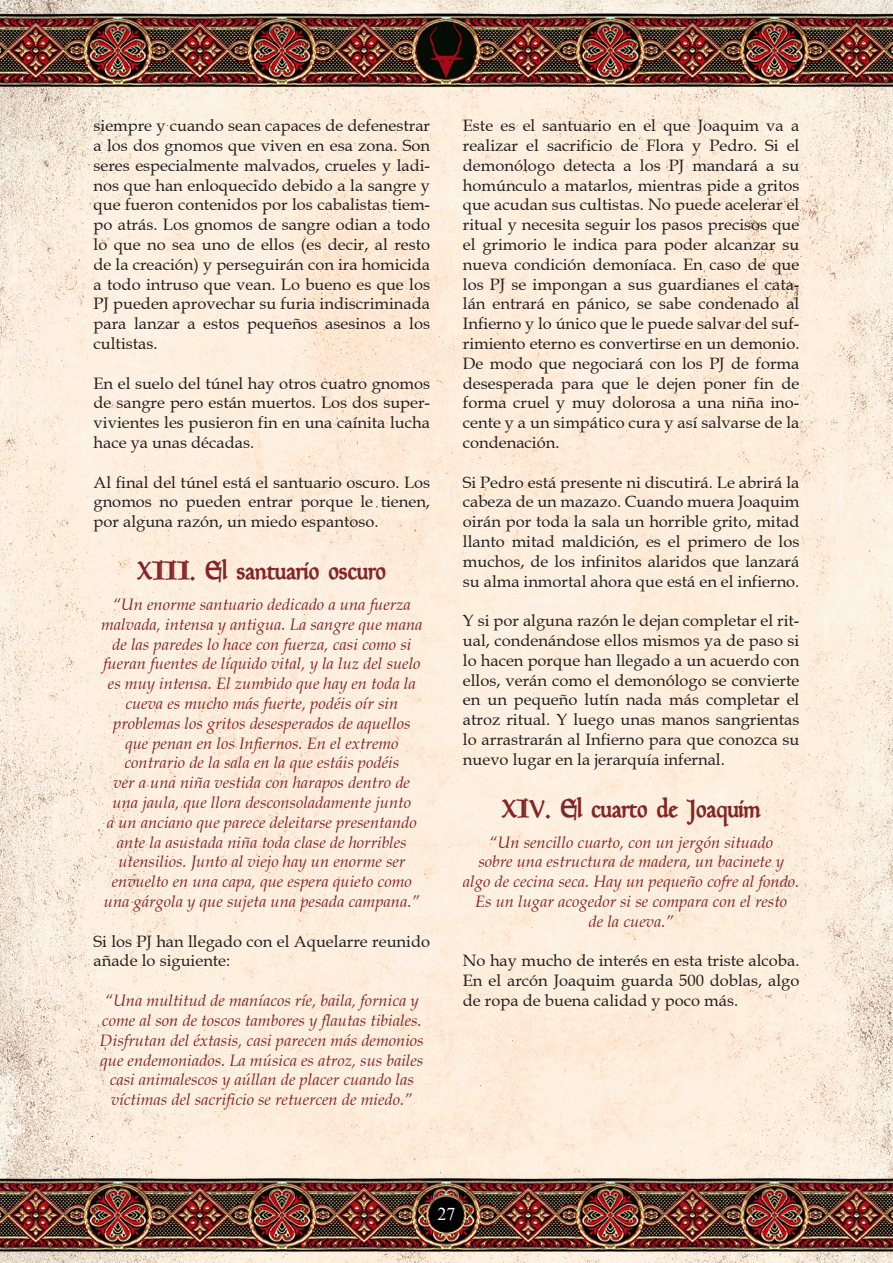
<style>
.page{position:relative;width:893px;height:1263px;background:#fff}
.page>*{position:absolute;margin:0;border:0;box-sizing:border-box;transform-origin:0 0}
.t1{font:600 27px "Goudy Mediaeval";color:#832527}
.t2{font:18px "Times New Roman";color:#fff}
.t3{font:16.5px/19.8px "Book Antiqua";color:#231f20;text-align:justify}
.t4{font:italic 16.5px/19.8px "Book Antiqua";color:#832527;text-align:center}
</style>
<div class="page">
<img style="left:0;top:0;width:893px;height:1263px">
<p class="t3" style="left:94px;top:116px;width:338px">siempre y cuando sean capaces de defenestrar a los dos gnomos que viven en esa zona. Son seres especialmente malvados, crueles y ladi&shy;nos que han enloquecido debido a la sangre y que fueron contenidos por los cabalistas tiem&shy;po atrás. Los gnomos de sangre odian a todo lo que no sea uno de ellos (es decir, al resto de la creación) y perseguirán con ira homicida a todo intruso que vean. Lo bueno es que los PJ pueden aprovechar su furia indiscriminada para lanzar a estos pequeños asesinos a los cultistas.</p>
<p class="t3" style="left:94px;top:373px;width:338px">En el suelo del túnel hay otros cuatro gnomos de sangre pero están muertos. Los dos super&shy;vivientes les pusieron fin en una caínita lucha hace ya unas décadas.</p>
<p class="t3" style="left:94px;top:472px;width:338px">Al final del túnel está el santuario oscuro. Los gnomos no pueden entrar porque le tienen, por alguna razón, un miedo espantoso.</p>
<p class="t1" style="left:138px;top:557px;width:250px">XIII. El santuario oscuro</p>
<p class="t4" style="left:113px;top:595px;width:300px">“Un enorme santuario dedicado a una fuerza</p>
<p class="t4" style="left:101px;top:615px;width:323px">malvada, intensa y antigua. La sangre que mana de las paredes lo hace con fuerza, casi como si</p>
<p class="t4" style="left:103px;top:654px;width:319px">fueran fuentes de líquido vital, y la luz del suelo</p>
<p class="t4" style="left:108px;top:674px;width:309px">es muy intensa. El zumbido que hay en toda la cueva es mucho más fuerte, podéis oír sin</p>
<p class="t4" style="left:113px;top:714px;width:299px">problemas los gritos desesperados de aquellos</p>
<p class="t4" style="left:125px;top:733px;width:275px">que penan en los Infiernos. En el extremo</p>
<p class="t4" style="left:124px;top:753px;width:276px">contrario de la sala en la que estáis podéis</p>
<p class="t4" style="left:114px;top:773px;width:298px">ver a una niña vestida con harapos dentro de</p>
<p class="t4" style="left:113px;top:793px;width:300px">una jaula, que llora desconsoladamente junto</p>
<p class="t4" style="left:107px;top:813px;width:311px">a un anciano que parece deleitarse presentando ante la asustada niña toda clase de horribles</p>
<p class="t4" style="left:118px;top:852px;width:288px">utensilios. Junto al viejo hay un enorme ser</p>
<p class="t4" style="left:112px;top:872px;width:302px">envuelto en una capa, que espera quieto como</p>
<p class="t4" style="left:104px;top:892px;width:317px">una gárgola y que sujeta una pesada campana.”</p>
<p class="t3" style="left:94px;top:931px;width:338px">Si los PJ han llegado con el Aquelarre reunido añade lo siguiente:</p>
<p class="t4" style="left:100px;top:991px;width:325px">“Una multitud de maníacos ríe, baila, fornica y come al son de toscos tambores y flautas tibiales.<br>Disfrutan del éxtasis, casi parecen más demonios que endemoniados. La música es atroz, sus bailes casi animalescos y aúllan de placer cuando las víctimas del sacrificio se retuercen de miedo.”</p>
<p class="t3" style="left:463px;top:116px;width:338px">Este es el santuario en el que Joaquim va a realizar el sacrificio de Flora y Pedro. Si el demonólogo detecta a los PJ mandará a su homúnculo a matarlos, mientras pide a gritos que acudan sus cultistas. No puede acelerar el ritual y necesita seguir los pasos precisos que el grimorio le indica para poder alcanzar su nueva condición demoníaca. En caso de que los PJ se impongan a sus guardianes el cata&shy;lán entrará en pánico, se sabe condenado al Infierno y lo único que le puede salvar del suf&shy;rimiento eterno es convertirse en un demonio.<br>De modo que negociará con los PJ de forma desesperada para que le dejen poner fin de forma cruel y muy dolorosa a una niña ino&shy;cente y a un simpático cura y así salvarse de la condenación.</p>
<p class="t3" style="left:463px;top:472px;width:338px">Si Pedro está presente ni discutirá. Le abrirá la cabeza de un mazazo. Cuando muera Joaquim oirán por toda la sala un horrible grito, mitad llanto mitad maldición, es el primero de los muchos, de los infinitos alaridos que lanzará su alma inmortal ahora que está en el infierno.</p>
<p class="t3" style="left:463px;top:611px;width:338px">Y si por alguna razón le dejan completar el rit&shy;ual, condenándose ellos mismos ya de paso si lo hacen porque han llegado a un acuerdo con ellos, verán como el demonólogo se convierte en un pequeño lutín nada más completar el atroz ritual. Y luego unas manos sangrientas lo arrastrarán al Infierno para que conozca su nuevo lugar en la jerarquía infernal.</p>
<p class="t1" style="left:502px;top:794px;width:260px">XIV. El cuarto de Joaquim</p>
<p class="t4" style="left:489px;top:832px;width:285px">“Un sencillo cuarto, con un jergón situado</p>
<p class="t4" style="left:463px;top:852px;width:338px">sobre una estructura de madera, un bacinete y algo de cecina seca. Hay un pequeño cofre al fondo.<br>Es un lugar acogedor si se compara con el resto</p>
<p class="t4" style="left:589px;top:912px;width:87px">de la cueva.”</p>
<p class="t3" style="left:463px;top:951px;width:338px">No hay mucho de interés en esta triste alcoba.<br>En el arcón Joaquim guarda 500 doblas, algo de ropa de buena calidad y poco más.</p>
<p class="t2" style="left:437px;top:1201px;width:19px">27</p>
</div>
